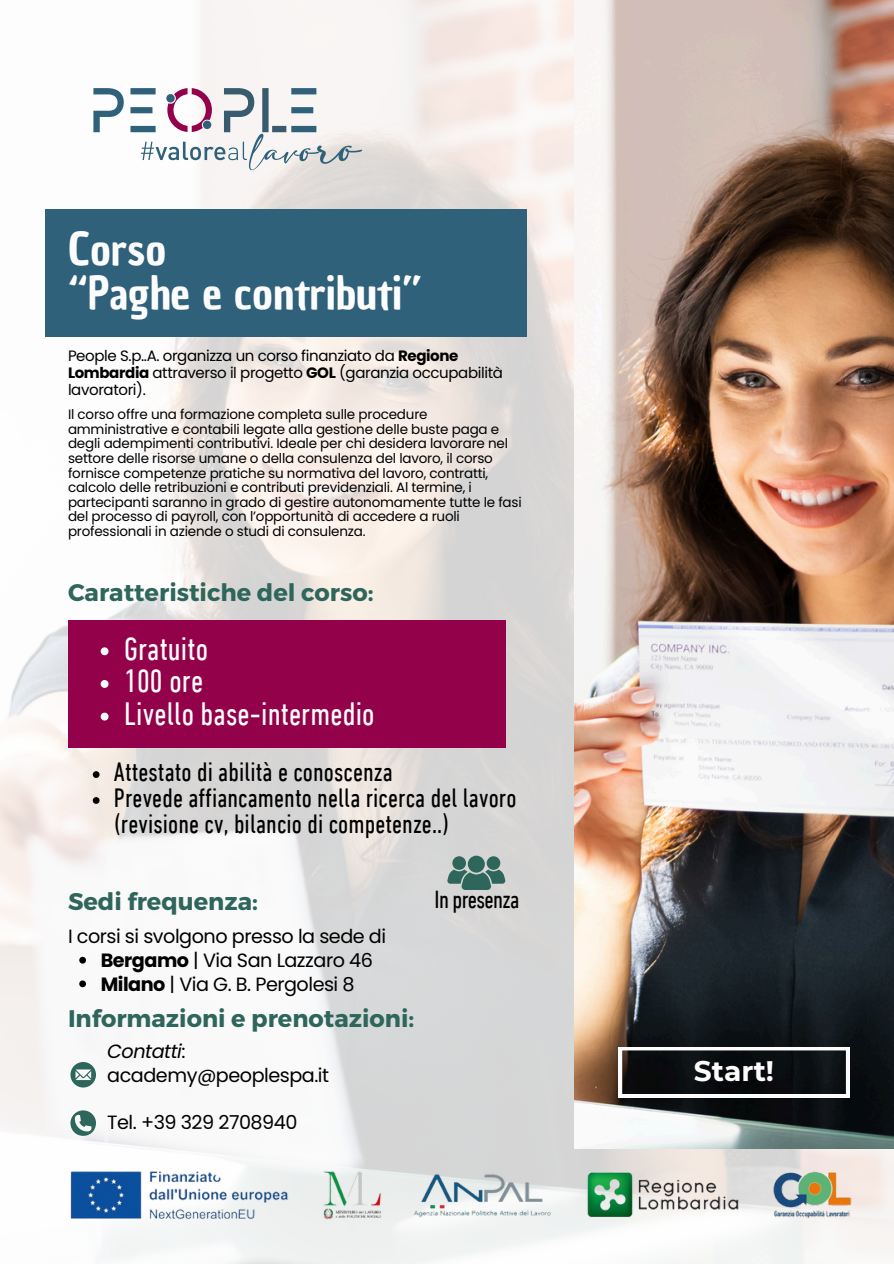
<style>
.page{position:relative;width:894px;height:1264px;background:#fff}
.page>*{position:absolute;margin:0;border:0;box-sizing:border-box;transform-origin:0 0}
.t1{font:44.25px/44px "Chau Philomene One";color:#fcfcfc}
.t2{font:condensed 33px "DIN Next LT Pro";letter-spacing:.005em;color:#fcfcfc}
.t3{font:700 28.2px "Montserrat";color:#fcfcfc}
.t4{font:condensed 27px/26px "DIN Next LT Pro";letter-spacing:.005em;color:#000}
.t5{font:condensed 25.2px "DIN Next LT Pro";letter-spacing:-.025em;color:#000}
.t6{font:700 24px "Montserrat";color:#2e665c}
.t7{font:19.2px "Poppins";letter-spacing:-.025em;color:#000}
.t8{font:italic 19.2px "Poppins";letter-spacing:-.025em;color:#000}
.t9{font:15px/17px "Poppins";letter-spacing:-.025em;color:#000}
.t10{font:13.5px/14.7px "Poppins";letter-spacing:-.015em;color:#000}
.s1{font-weight:700}
.s2{font-style:normal}
</style>
<div class="page">
<img style="left:0;top:0;width:893px;height:1263px">
<img style="left:574px;top:0;width:319px;height:1148px">
<svg style="left:618px;top:1047px;width:231px;height:50px;background:#303235"></svg>
<svg style="left:93px;top:88px;width:31px;height:44px"></svg>
<svg style="left:130px;top:88px;width:232px;height:82px"></svg>
<div style="left:467px;top:855px;width:17px;height:17px;background:#2e665c;border-radius:50%"></div>
<div style="left:452px;top:856px;width:14px;height:13px;background:#2e665c;border-radius:50%"></div>
<div style="left:486px;top:856px;width:14px;height:13px;background:#2e665c;border-radius:50%"></div>
<svg style="left:447px;top:869px;width:58px;height:21px"></svg>
<div style="left:46px;top:209px;width:481px;height:127px;background:#2f617b"></div>
<img style="left:22px;top:1148px;width:849px;height:99px">
<div style="left:68px;top:620px;width:437px;height:127px;background:#93014a"></div>
<svg style="left:70px;top:1061px;width:26px;height:26px"></svg>
<svg style="left:70px;top:1110px;width:26px;height:29px"></svg>
<svg style="left:101px;top:647px;width:7px;height:8px"></svg>
<svg style="left:101px;top:680px;width:7px;height:8px"></svg>
<svg style="left:101px;top:712px;width:7px;height:8px"></svg>
<svg style="left:93px;top:771px;width:6px;height:7px"></svg>
<svg style="left:93px;top:797px;width:6px;height:6px"></svg>
<svg style="left:79px;top:956px;width:7px;height:7px"></svg>
<svg style="left:79px;top:980px;width:7px;height:7px"></svg>
<p class="t1" style="left:68px;top:227px;width:355px">Corso<br>“Paghe e contributi”</p>
<p class="t9" style="left:68px;top:347px;width:436px">People S.p..A. organizza un corso finanziato da <span class="s1">Regione<br>Lombardia</span> attraverso il progetto <span class="s1">GOL</span> (garanzia occupabilità lavoratori).</p>
<p class="t10" style="left:68px;top:407px;width:455px">Il corso offre una formazione completa sulle procedure amministrative e contabili legate alla gestione delle buste paga e degli adempimenti contributivi. Ideale per chi desidera lavorare nel settore delle risorse umane o della consulenza del lavoro, il corso fornisce competenze pratiche su normativa del lavoro, contratti, calcolo delle retribuzioni e contributi previdenziali. Al termine, i partecipanti saranno in grado di gestire autonomamente tutte le fasi del processo di payroll, con l’opportunità di accedere a ruoli professionali in aziende o studi di consulenza.</p>
<h1 class="t6" style="left:68px;top:577px;width:307px">Caratteristiche del corso:</h1>
<p class="t2" style="left:124px;top:635px;width:85px">Gratuito</p>
<p class="t2" style="left:124px;top:667px;width:80px">100 ore</p>
<h5 class="t2" style="left:124px;top:700px;width:252px">Livello base-intermedio</h5>
<p class="t4" style="left:114px;top:761px;width:280px">Attestato di abilità e conoscenza</p>
<p class="t4" style="left:114px;top:787px;width:404px">Prevede affiancamento nella ricerca del lavoro (revisione cv, bilancio di competenze..)</p>
<h5 class="t6" style="left:68px;top:886px;width:191px">Sedi frequenza:</h5>
<p class="t5" style="left:434px;top:888px;width:86px">In presenza</p>
<h5 class="t7" style="left:68px;top:923px;width:319px">I corsi si svolgono presso la sede di</h5>
<p class="t7" style="left:101px;top:946px;width:274px"><span class="s1">Bergamo</span> | Via San Lazzaro 46</p>
<p class="t7" style="left:101px;top:970px;width:255px"><span class="s1">Milano</span> | Via G. B. Pergolesi 8</p>
<p class="t6" style="left:68px;top:1002px;width:347px">Informazioni e prenotazioni:</p>
<p class="t8" style="left:107px;top:1038px;width:80px">Contatti<span class="s2">:</span></p>
<p class="t7" style="left:107px;top:1061px;width:223px">academy@peoplespa.it</p>
<h6 class="t7" style="left:107px;top:1108px;width:192px">Tel. +39 329 2708940</h6>
<p class="t3" style="left:693px;top:1053px;width:82px">Start!</p>
</div>
